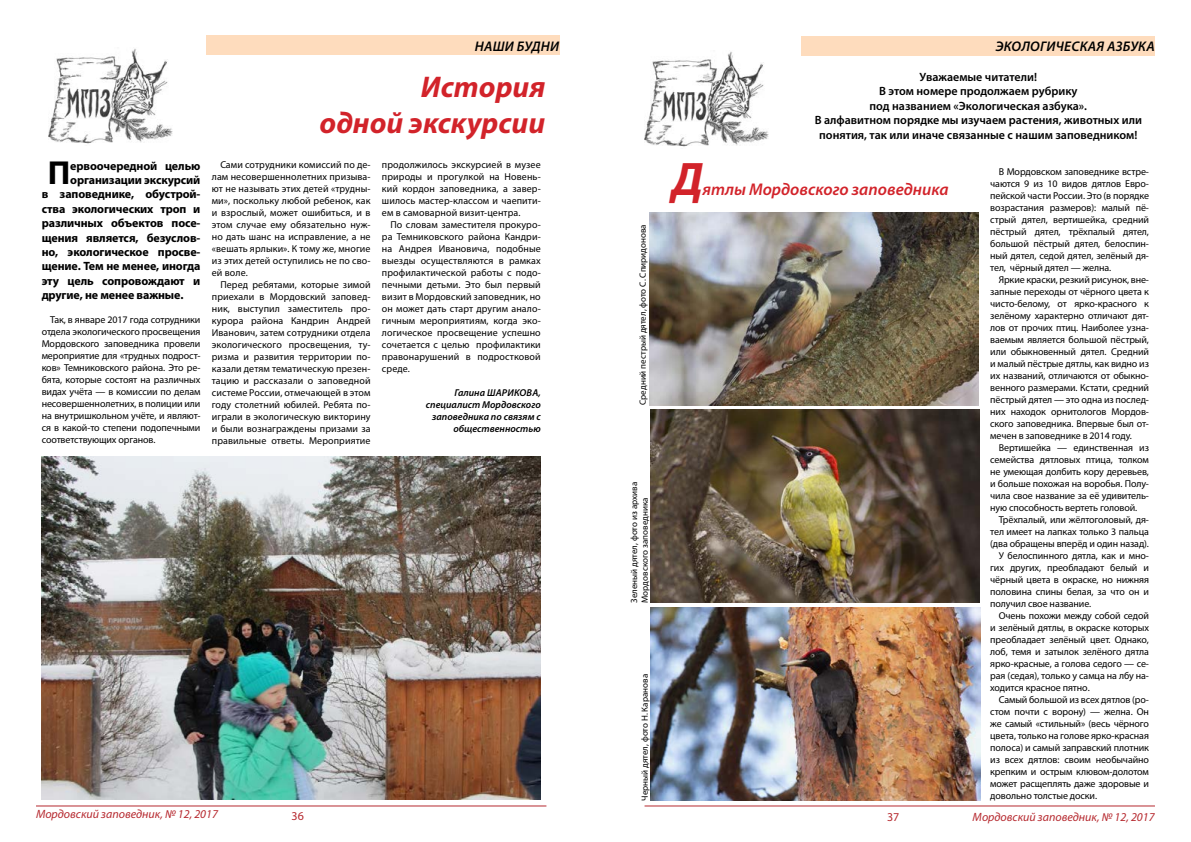
<style>
.page{position:relative;width:1191px;height:842px;background:#fff}
.page>*{position:absolute;margin:0;border:0;box-sizing:border-box;transform-origin:0 0}
.t1{font:italic 700 47.3px "Myriad Pro";color:#d2232a}
.t2{font:700 33.4px "Myriad Pro";color:#000}
.t3{font:italic 700 30px/36px "Myriad Pro";color:#d2232a;text-align:right}
.t4{font:italic 600 17px "Myriad Pro";color:#d2232a}
.t5{font:italic 600 14px "Myriad Pro";letter-spacing:.02em;color:#000}
.t6{font:700 12px "Myriad Pro";letter-spacing:-.01em;color:#000}
.t7{font:600 12px/14.4px "Myriad Pro";color:#000;text-align:center}
.t8{font:italic 12px "Myriad Pro";color:#b6292f}
.t9{font:12px "Myriad Pro";color:#b6292f}
.t10{font:10px/12px "Myriad Pro";letter-spacing:-.01em;color:#000;text-align:justify}
.t11{font:italic 600 10px/12px "Myriad Pro";color:#000;text-align:right}
.t12{font:9px/10.8px "Myriad Pro";color:#000}
</style>
<div class="page">
<hr style="left:36px;top:805px;width:510px;height:1px;background:#b6292f">
<hr style="left:644px;top:805px;width:511px;height:1px;background:#b6292f">
<div style="left:801px;top:36px;width:354px;height:20px;background:#fedcbd"></div>
<img style="left:644px;top:52px;width:124px;height:95px">
<img style="left:649px;top:212px;width:329px;height:193px">
<img style="left:651px;top:607px;width:329px;height:193px">
<img style="left:651px;top:410px;width:328px;height:192px">
<div style="left:206px;top:36px;width:353px;height:19px;background:#fedcbd"></div>
<img style="left:48px;top:49px;width:124px;height:95px">
<img style="left:42px;top:456px;width:499px;height:344px">
<h2 class="t2" style="left:48px;top:151px;width:24px">П</h2>
<p class="t6" style="left:70px;top:158px;width:132px">ервоочередной целью</p>
<p class="t6" style="left:70px;top:172px;width:132px">организации экскурсий</p>
<p class="t6" style="left:42px;top:187px;width:160px">в заповеднике, обустрой-</p>
<p class="t6" style="left:42px;top:201px;width:160px">ства экологических троп и</p>
<p class="t6" style="left:42px;top:215px;width:160px">различных объектов посе-</p>
<p class="t6" style="left:42px;top:230px;width:160px">щения является, безуслов-</p>
<p class="t6" style="left:42px;top:244px;width:160px">но, экологическое просве-</p>
<p class="t6" style="left:42px;top:259px;width:160px">щение. Тем не менее, иногда</p>
<p class="t6" style="left:42px;top:273px;width:160px">эту цель сопровождают и</p>
<p class="t6" style="left:42px;top:287px;width:143px">другие, не менее важные.</p>
<p class="t10" style="left:42px;top:314px;width:160px;text-indent:9px">Так, в январе 2017 года сотрудники отдела экологического просвещения Мордовского заповедника провели мероприятие для «трудных подрост&shy;ков» Темниковского района. Это ре&shy;бята, которые состоят на различных видах учёта — в комиссии по делам несовершеннолетних, в полиции или на внутришкольном учёте, и являют&shy;ся в какой-то степени подопечными соответствующих органов.</p>
<h3 class="t5" style="left:475px;top:37px;width:86px">НАШИ БУДНИ</h3>
<h3 class="t3" style="left:319px;top:68px;width:227px">История<br>одной экскурсии</h3>
<p class="t10" style="left:212px;top:159px;width:160px;text-indent:8px">Сами сотрудники комиссий по де&shy;лам несовершеннолетних призыва&shy;ют не называть этих детей «трудны&shy;ми», поскольку любой ребенок, как и взрослый, может ошибиться, и в этом случае ему обязательно нуж&shy;но дать шанс на исправление, а не «вешать ярлыки». К тому же, многие из этих детей оступились не по сво&shy;ей воле.</p>
<p class="t10" style="left:212px;top:279px;width:160px;text-indent:9px">Перед ребятами, которые зимой приехали в Мордовский заповед&shy;ник, выступил заместитель про&shy;курора района Кандрин Андрей Иванович, затем сотрудники отдела экологического просвещения, ту&shy;ризма и развития территории по&shy;казали детям тематическую презен&shy;тацию и рассказали о заповедной системе России, отмечающей в этом году столетний юбилей. Ребята по&shy;играли в экологическую викторину и были вознаграждены призами за правильные ответы. Мероприятие</p>
<p class="t10" style="left:382px;top:159px;width:160px">продолжилось экскурсией в музее природы и прогулкой на Новень&shy;кий кордон заповедника, а завер&shy;шилось мастер-классом и чаепити&shy;ем в самоварной визит-центра.</p>
<p class="t10" style="left:382px;top:219px;width:160px;text-indent:8px">По словам заместителя прокуро&shy;ра Темниковского района Кандри&shy;на Андрея Ивановича, подобные выезды осуществляются в рамках профилактической работы с подо&shy;печными детьми. Это был первый визит в Мордовский заповедник, но он может дать старт другим анало&shy;гичным мероприятиям, когда эко&shy;логическое просвещение успешно сочетается с целью профилактики правонарушений в подростковой среде.</p>
<p class="t11" style="left:426px;top:387px;width:116px">Галина ШАРИКОВА, специалист Мордовского заповедника по связям с общественностью</p>
<p class="t12" style="left:637px;top:405px;width:182px;rotate:-90deg">Средний пестрый дятел, фото С. Спиридонова</p>
<p class="t12" style="left:628px;top:603px;width:122px;rotate:-90deg">Зеленый дятел, фото из архива<br>Мордовского заповедника</p>
<p class="t12" style="left:639px;top:801px;width:128px;rotate:-90deg">Черный дятел, фото Н. Каранова</p>
<h3 class="t5" style="left:995px;top:38px;width:161px">ЭКОЛОГИЧЕСКАЯ АЗБУКА</h3>
<p class="t7" style="left:814px;top:69px;width:329px">Уважаемые читатели!<br>В этом номере продолжаем рубрику<br>под названием «Экологическая азбука».<br>В алфавитном порядке мы изучаем растения, животных или понятия, так или иначе связанные с нашим заповедником!</p>
<p class="t10" style="left:990px;top:165px;width:160px;text-indent:8px">В Мордовском заповеднике встре&shy;чаются 9 из 10 видов дятлов Евро&shy;пейской части России. Это (в порядке возрастания размеров): малый пё&shy;стрый дятел, вертишейка, средний пёстрый дятел, трёхпалый дятел, большой пёстрый дятел, белоспин&shy;ный дятел, седой дятел, зелёный дя&shy;тел, чёрный дятел — желна.</p>
<p class="t10" style="left:990px;top:273px;width:160px;text-indent:8px">Яркие краски, резкий рисунок, вне&shy;запные переходы от чёрного цвета к чисто-белому, от ярко-красного к зелёному характерно отличают дят&shy;лов от прочих птиц. Наиболее узна&shy;ваемым является большой пёстрый, или обыкновенный дятел. Средний и малый пёстрые дятлы, как видно из их названий, отличаются от обыкно&shy;венного размерами. Кстати, средний пёстрый дятел — это одна из послед&shy;них находок орнитологов Мордов&shy;ского заповедника. Впервые был от&shy;мечен в заповеднике в 2014 году.</p>
<p class="t10" style="left:990px;top:441px;width:160px;text-indent:8px">Вертишейка — единственная из семейства дятловых птица, толком не умеющая долбить кору деревьев, и больше похожая на воробья. Полу&shy;чила свое название за её удивитель&shy;ную способность вертеть головой.</p>
<p class="t10" style="left:998px;top:513px;width:152px">Трёхпалый, или жёлтоголовый, дя-</p>
<p class="t10" style="left:990px;top:525px;width:160px">тел имеет на лапках только 3 пальца</p>
<p class="t10" style="left:990px;top:537px;width:160px">(два обращены вперёд и один назад).</p>
<p class="t10" style="left:998px;top:549px;width:152px">У белоспинного дятла, как и мно-</p>
<p class="t10" style="left:990px;top:561px;width:160px">гих других, преобладают белый и</p>
<p class="t10" style="left:990px;top:573px;width:160px">чёрный цвета в окраске, но нижняя</p>
<p class="t10" style="left:990px;top:585px;width:160px">половина спины белая, за что он и</p>
<p class="t10" style="left:990px;top:597px;width:103px">получил свое название.</p>
<p class="t10" style="left:998px;top:609px;width:152px">Очень похожи между собой седой</p>
<p class="t10" style="left:990px;top:621px;width:160px">и зелёный дятлы, в окраске которых</p>
<p class="t10" style="left:990px;top:633px;width:160px">преобладает зелёный цвет. Однако,</p>
<p class="t10" style="left:990px;top:645px;width:160px">лоб, темя и затылок зелёного дятла</p>
<p class="t10" style="left:990px;top:657px;width:160px">ярко-красные, а голова седого — се-</p>
<p class="t10" style="left:990px;top:669px;width:160px">рая (седая), только у самца на лбу на-</p>
<p class="t10" style="left:990px;top:681px;width:101px">ходится красное пятно.</p>
<p class="t10" style="left:998px;top:693px;width:152px">Самый большой из всех дятлов (ро-</p>
<p class="t10" style="left:990px;top:705px;width:160px">стом почти с ворону) — желна. Он</p>
<p class="t10" style="left:990px;top:717px;width:160px">же самый «стильный» (весь чёрного</p>
<p class="t10" style="left:990px;top:729px;width:160px">цвета, только на голове ярко-красная</p>
<p class="t10" style="left:990px;top:741px;width:160px">полоса) и самый заправский плотник</p>
<p class="t10" style="left:990px;top:753px;width:160px">из всех дятлов: своим необычайно</p>
<p class="t10" style="left:990px;top:765px;width:160px">крепким и острым клювом-долотом</p>
<p class="t10" style="left:990px;top:777px;width:160px">может расщеплять даже здоровые и</p>
<p class="t10" style="left:990px;top:789px;width:108px">довольно толстые доски.</p>
<h1 class="t1" style="left:672px;top:148px;width:33px">Д</h1>
<h3 class="t4" style="left:702px;top:178px;width:248px">ятлы Мордовского заповедника</h3>
<p class="t8" style="left:36px;top:806px;width:183px">Мордовский заповедник, № 12, 2017</p>
<p class="t9" style="left:887px;top:809px;width:14px">37</p>
<p class="t8" style="left:972px;top:809px;width:183px">Мордовский заповедник, № 12, 2017</p>
<p class="t9" style="left:291px;top:809px;width:14px">36</p>
</div>
